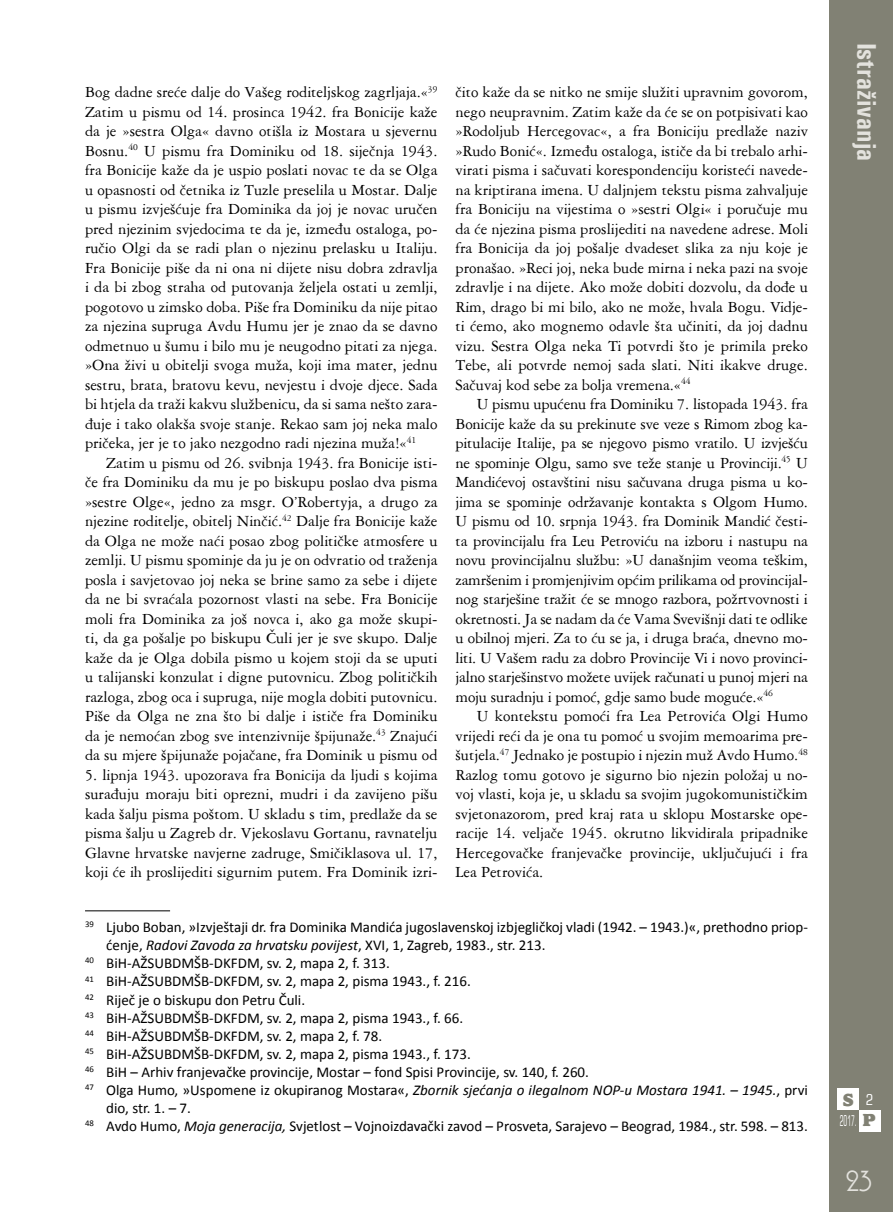
<style>
.page{position:relative;width:893px;height:1212px;background:#fff}
.page>*{position:absolute;margin:0;border:0;box-sizing:border-box;transform-origin:0 0}
.t1{font:700 condensed 27px "Univers";color:#e3e2dd}
.t2{font:27px "Andes";color:#e3e2dd}
.t3{font:800 18px "Alfredo";color:#818174}
.t4{font:16.5px/19.5px "American Garamond BT";color:#000;text-align:justify}
.t5{font:15px "Calibri";color:#000}
.t6{font:italic 15px "Calibri";color:#000}
.t7{font:condensed 15px "Square 721 BT";color:#fff;scale:.5 1}
.t8{font:condensed 15px "Square 721 BT";color:#fff}
.s1{font-style:italic}
.s2{font-style:normal}
.s3{font-family:"Alfredo";font-weight:800;font-stretch:normal;font-size:18px;color:#818174}
</style>
<div class="page">
<div style="left:829px;top:0;width:64px;height:1212px;background:#818174"></div>
<div style="left:838px;top:1089px;width:21px;height:21px;background:#fff"></div>
<div style="left:859px;top:1110px;width:21px;height:21px;background:#fff"></div>
<hr style="left:85px;top:910px;width:85px;height:1px;background:#000">
<p class="t4" style="left:85px;top:82px;width:354px">Bog dadne sreće dalje do Vašeg roditeljskog zagrljaja.«<sup>39<br></sup>Zatim u pismu od 14. prosinca 1942. fra Bonicije kaže da je »sestra Olga« davno otišla iz Mostara u sjevernu Bosnu.<sup>40</sup> U pismu fra Dominiku od 18. siječnja 1943. fra Bonicije kaže da je uspio poslati novac te da se Olga u opasnosti od četnika iz Tuzle preselila u Mostar. Dalje u pismu izvješćuje fra Dominika da joj je novac uručen pred njezinim svjedocima te da je, između ostaloga, po&shy;ručio Olgi da se radi plan o njezinu prelasku u Italiju.<br>Fra Bonicije piše da ni ona ni dijete nisu dobra zdravlja i da bi zbog straha od putovanja željela ostati u zemlji, pogotovo u zimsko doba. Piše fra Dominiku da nije pitao za njezina supruga Avdu Humu jer je znao da se davno odmetnuo u šumu i bilo mu je neugodno pitati za njega. »Ona živi u obitelji svoga muža, koji ima mater, jednu sestru, brata, bratovu kevu, nevjestu i dvoje djece. Sada bi htjela da traži kakvu službenicu, da si sama nešto zara&shy;đuje i tako olakša svoje stanje. Rekao sam joj neka malo pričeka, jer je to jako nezgodno radi njezina muža!«<sup>41</sup></p>
<p class="t4" style="left:85px;top:452px;width:354px;text-indent:21px">Zatim u pismu od 26. svibnja 1943. fra Bonicije isti&shy;če fra Dominiku da mu je po biskupu poslao dva pisma »sestre Olge«, jedno za msgr. O’Robertyja, a drugo za njezine roditelje, obitelj Ninčić.<sup>42</sup> Dalje fra Bonicije kaže da Olga ne može naći posao zbog političke atmosfere u zemlji. U pismu spominje da ju je on odvratio od traženja posla i savjetovao joj neka se brine samo za sebe i dijete da ne bi svraćala pozornost vlasti na sebe. Fra Bonicije moli fra Dominika za još novca i, ako ga može skupi&shy;ti, da ga pošalje po biskupu Čuli jer je sve skupo. Dalje kaže da je Olga dobila pismo u kojem stoji da se uputi u talijanski konzulat i digne putovnicu. Zbog političkih razloga, zbog oca i supruga, nije mogla dobiti putovnicu.<br>Piše da Olga ne zna što bi dalje i ističe fra Dominiku da je nemoćan zbog sve intenzivnije špijunaže.<sup>43</sup> Znajući da su mjere špijunaže pojačane, fra Dominik u pismu od</p>
<p class="t4" style="left:85px;top:764px;width:354px">5. lipnja 1943. upozorava fra Bonicija da ljudi s kojima surađuju moraju biti oprezni, mudri i da zavijeno pišu kada šalju pisma poštom. U skladu s tim, predlaže da se pisma šalju u Zagreb dr. Vjekoslavu Gortanu, ravnatelju Glavne hrvatske navjerne zadruge, Smičiklasova ul. 17, koji će ih proslijediti sigurnim putem. Fra Dominik izri-</p>
<p class="t4" style="left:455px;top:82px;width:354px">čito kaže da se nitko ne smije služiti upravnim govorom, nego neupravnim. Zatim kaže da će se on potpisivati kao »Rodoljub Hercegovac«, a fra Boniciju predlaže naziv »Rudo Bonić«. Između ostaloga, ističe da bi trebalo arhi&shy;virati pisma i sačuvati korespondenciju koristeći navede&shy;na kriptirana imena. U daljnjem tekstu pisma zahvaljuje fra Boniciju na vijestima o »sestri Olgi« i poručuje mu da će njezina pisma proslijediti na navedene adrese. Moli fra Bonicija da joj pošalje dvadeset slika za nju koje je pronašao. »Reci joj, neka bude mirna i neka pazi na svoje zdravlje i na dijete. Ako može dobiti dozvolu, da dođe u Rim, drago bi mi bilo, ako ne može, hvala Bogu. Vidje&shy;ti ćemo, ako mognemo odavle šta učiniti, da joj dadnu vizu. Sestra Olga neka Ti potvrdi što je primila preko Tebe, ali potvrde nemoj sada slati. Niti ikakve druge.<br>Sačuvaj kod sebe za bolja vremena.«<sup>44</sup></p>
<p class="t4" style="left:455px;top:394px;width:354px;text-indent:21px">U pismu upućenu fra Dominiku 7. listopada 1943. fra Bonicije kaže da su prekinute sve veze s Rimom zbog ka&shy;pitulacije Italije, pa se njegovo pismo vratilo. U izvješću ne spominje Olgu, samo sve teže stanje u Provinciji.<sup>45</sup> U Mandićevoj ostavštini nisu sačuvana druga pisma u ko&shy;jima se spominje održavanje kontakta s Olgom Humo.<br>U pismu od 10. srpnja 1943. fra Dominik Mandić česti&shy;ta provincijalu fra Leu Petroviću na izboru i nastupu na novu provincijalnu službu: »U današnjim veoma teškim, zamršenim i promjenjivim općim prilikama od provincijal&shy;nog starješine tražit će se mnogo razbora, požrtvovnosti i okretnosti. Ja se nadam da će Vama Svevišnji dati te odlike u obilnoj mjeri. Za to ću se ja, i druga braća, dnevno mo&shy;liti. U Vašem radu za dobro Provincije Vi i novo provinci&shy;jalno starješinstvo možete uvijek računati u punoj mjeri na moju suradnju i pomoć, gdje samo bude moguće.«<sup>46</sup></p>
<p class="t4" style="left:455px;top:706px;width:354px;text-indent:21px">U kontekstu pomoći fra Lea Petrovića Olgi Humo vrijedi reći da je ona tu pomoć u svojim memoarima pre&shy;šutjela.<sup>47</sup> Jednako je postupio i njezin muž Avdo Humo.<sup>48<br></sup>Razlog tomu gotovo je sigurno bio njezin položaj u no&shy;voj vlasti, koja je, u skladu sa svojim jugokomunističkim svjetonazorom, pred kraj rata u sklopu Mostarske ope&shy;racije 14. veljače 1945. okrutno likvidirala pripadnike Hercegovačke franjevačke provincije, uključujući i fra Lea Petrovića.</p>
<p class="t5" style="left:85px;top:918px;width:724px"><sup>39</sup> Ljubo Boban, »Izvještaji dr. fra Dominika Mandića jugoslavenskoj izbjegličkoj vladi (1942. – 1943.)«, prethodno priop-</p>
<p class="t5" style="left:106px;top:936px;width:441px">ćenje, <span class="s1">Radovi Zavoda za hrvatsku povijest</span>, XVI, 1, Zagreb, 1983., str. 213.</p>
<p class="t5" style="left:85px;top:954px;width:306px"><sup>40</sup> BiH-AŽSUBDMŠB-DKFDM, sv. 2, mapa 2, f. 313.</p>
<p class="t5" style="left:85px;top:972px;width:387px"><sup>41</sup> BiH-AŽSUBDMŠB-DKFDM, sv. 2, mapa 2, pisma 1943., f. 216.</p>
<p class="t5" style="left:85px;top:990px;width:222px"><sup>42</sup> Riječ je o biskupu don Petru Čuli.</p>
<p class="t5" style="left:85px;top:1008px;width:380px"><sup>43</sup> BiH-AŽSUBDMŠB-DKFDM, sv. 2, mapa 2, pisma 1943., f. 66.</p>
<p class="t5" style="left:85px;top:1026px;width:299px"><sup>44</sup> BiH-AŽSUBDMŠB-DKFDM, sv. 2, mapa 2, f. 78.</p>
<p class="t5" style="left:85px;top:1044px;width:387px"><sup>45</sup> BiH-AŽSUBDMŠB-DKFDM, sv. 2, mapa 2, pisma 1943., f. 173.</p>
<p class="t5" style="left:85px;top:1062px;width:505px"><sup>46</sup> BiH – Arhiv franjevačke provincije, Mostar – fond Spisi Provincije, sv. 140, f. 260.</p>
<p class="t6" style="left:85px;top:1080px;width:724px"><sup>47</sup> <span class="s2">Olga Humo, »Uspomene iz okupiranog Mostara«,</span> Zbornik sjećanja o ilegalnom NOP-u Mostara 1941. – 1945.<span class="s2">, prvi</span></p>
<p class="t5" style="left:106px;top:1098px;width:86px">dio, str. 1. – 7.</p>
<p class="t5" style="left:85px;top:1116px;width:724px"><sup>48</sup> Avdo Humo, <span class="s1">Moja generacija,</span> Svjetlost <span class="s1">–</span> Vojnoizdavački zavod <span class="s1">–</span> Prosveta, Sarajevo <span class="s1">–</span> Beograd, 1984., str. 598. – 813.</p>
<h1 class="t1" style="left:883px;top:43px;width:120px;rotate:90deg">Istraživanja</h1>
<p class="t3" style="left:843px;top:1090px;width:12px">S</p>
<p class="t7" style="left:840px;top:1112px;width:73px">2017. <span class="s3">p</span></p>
<p class="t8" style="left:866px;top:1090px;width:9px">2</p>
<h1 class="t2" style="left:846px;top:1169px;width:27px">23</h1>
</div>
